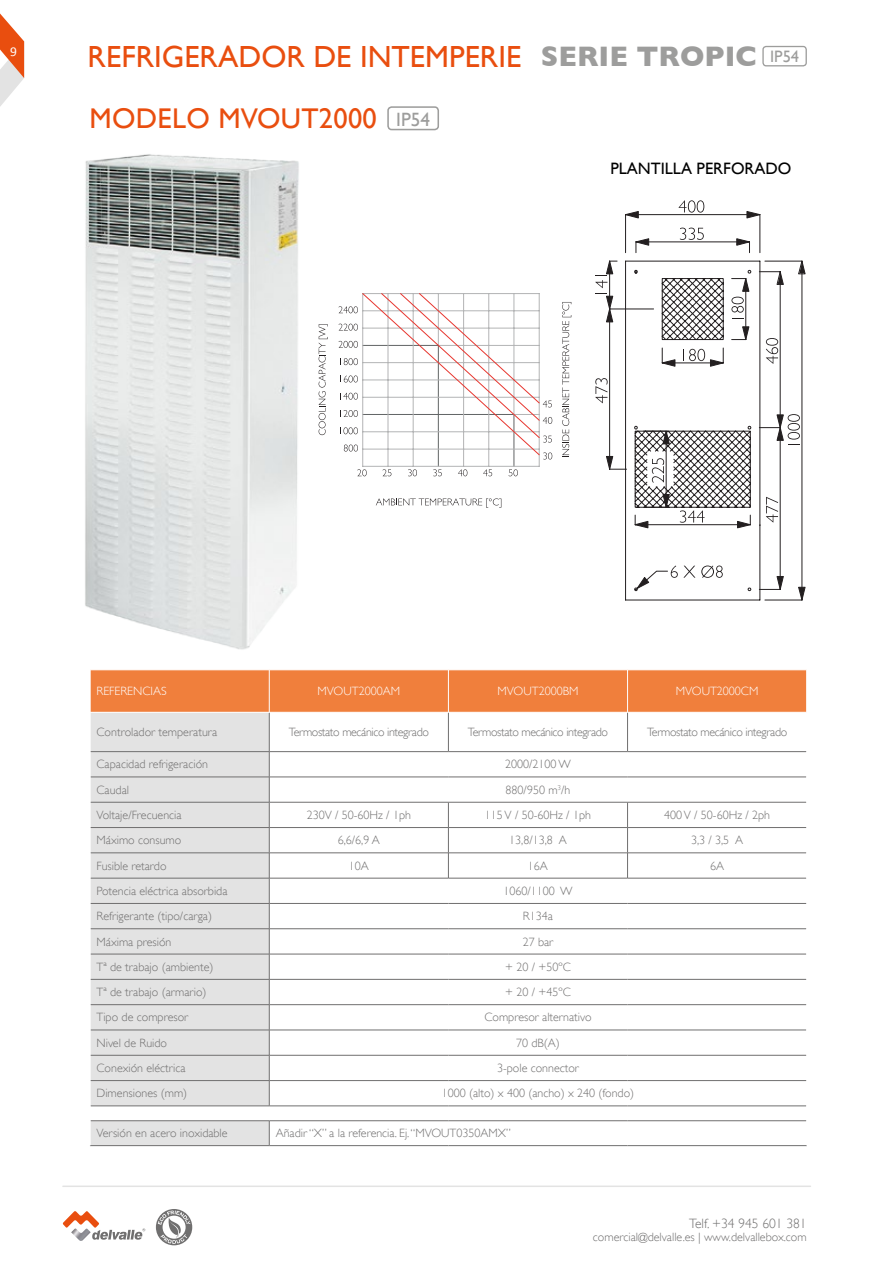
<style>
.page{position:relative;width:893px;height:1263px;background:#fff}
.page>*{position:absolute;margin:0;border:0;box-sizing:border-box;transform-origin:0 0}
.t1{font:30.6px "Gill Sans";color:#e94e0f}
.t2{font:28.5px "Gill Sans";letter-spacing:.01em;color:#e94e0f}
.t3{font:16.5px "Gill Sans";color:#000}
.t4{font:300 13.5px "Gill Sans";color:#706f6f}
.t5{font:13.5px "Calibri";color:#fff}
.t6{font:300 12px "Gill Sans";color:#706f6f}
.t7{font:300 12px "Gill Sans";letter-spacing:-.03em;color:#706f6f}
.t8{font:300 12px "Gill Sans";color:#fff}
.t9{font:300 12px "Gill Sans";color:#706f6f}
.s1{font-weight:700;font-size:28.8px;color:#9d9d9c}
.s2{font-size:16.5px;color:#9d9d9c}
.s3{font-size:19.2px;color:#9d9d9c}
</style>
<div class="page">
<svg style="left:0;top:13px;width:24px;height:93px"></svg>
<hr style="left:63px;top:1185px;width:747px;height:2px;background:#e3e3e3">
<svg style="left:62px;top:1211px;width:83px;height:29px"></svg>
<img style="left:71px;top:1228px;width:20px;height:13px">
<svg style="left:156px;top:1209px;width:36px;height:36px"></svg>
<div style="left:762px;top:46px;width:45px;height:20px;border:1px solid #9d9d9c;border-radius:3px"></div>
<div style="left:91px;top:670px;width:715px;height:42px;background:#f07f3c"></div>
<div style="left:91px;top:713px;width:178px;height:38px;background:#e3e3e3"></div>
<hr style="left:269px;top:712px;width:1px;height:39px;background:#706f6f">
<hr style="left:448px;top:712px;width:1px;height:39px;background:#706f6f">
<hr style="left:627px;top:712px;width:1px;height:39px;background:#706f6f">
<hr style="left:90px;top:751px;width:179px;height:1px;background:#706f6f">
<hr style="left:90px;top:1145px;width:179px;height:1px;background:#706f6f">
<hr style="left:269px;top:1145px;width:179px;height:1px;background:#706f6f">
<hr style="left:448px;top:1145px;width:179px;height:1px;background:#706f6f">
<hr style="left:627px;top:1145px;width:180px;height:1px;background:#706f6f">
<hr style="left:90px;top:712px;width:1px;height:40px;background:#fff">
<hr style="left:269px;top:751px;width:179px;height:1px;background:#706f6f">
<hr style="left:448px;top:751px;width:179px;height:1px;background:#706f6f">
<hr style="left:627px;top:751px;width:179px;height:1px;background:#706f6f">
<hr style="left:269px;top:670px;width:1px;height:42px;background:#fff">
<hr style="left:448px;top:670px;width:1px;height:42px;background:#fff">
<hr style="left:627px;top:670px;width:1px;height:42px;background:#fff">
<hr style="left:269px;top:712px;width:179px;height:1px;background:#fff">
<hr style="left:448px;top:712px;width:179px;height:1px;background:#fff">
<hr style="left:627px;top:712px;width:180px;height:1px;background:#fff">
<svg style="left:90px;top:752px;width:717px;height:393px"></svg>
<div style="left:387px;top:106px;width:52px;height:24px;border:2px solid #9d9d9c;border-radius:4px"></div>
<img style="left:85px;top:154px;width:214px;height:496px">
<hr style="left:438px;top:345px;width:1px;height:121px;background:#616465">
<hr style="left:514px;top:414px;width:1px;height:52px;background:#616465">
<hr style="left:363px;top:466px;width:176px;height:1px;background:#b3b4b5">
<hr style="left:488px;top:294px;width:1px;height:172px;background:#b3b4b5">
<hr style="left:388px;top:294px;width:1px;height:172px;background:#b3b4b5">
<hr style="left:539px;top:294px;width:1px;height:172px;background:#b3b4b5">
<hr style="left:463px;top:294px;width:1px;height:172px;background:#b3b4b5">
<hr style="left:413px;top:294px;width:1px;height:172px;background:#b3b4b5">
<hr style="left:362px;top:294px;width:1px;height:172px;background:#b3b4b5">
<svg style="left:509px;top:469px;width:9px;height:7px"></svg>
<svg style="left:483px;top:469px;width:9px;height:7px"></svg>
<svg style="left:458px;top:469px;width:9px;height:7px"></svg>
<svg style="left:433px;top:469px;width:9px;height:7px"></svg>
<svg style="left:408px;top:469px;width:9px;height:7px"></svg>
<svg style="left:383px;top:469px;width:8px;height:7px"></svg>
<svg style="left:357px;top:469px;width:10px;height:7px"></svg>
<svg style="left:562px;top:302px;width:9px;height:155px"></svg>
<svg style="left:376px;top:498px;width:125px;height:9px"></svg>
<svg style="left:319px;top:324px;width:9px;height:111px"></svg>
<svg style="left:339px;top:293px;width:213px;height:166px"></svg>
<svg style="left:803px;top:586px;width:3px;height:12px"></svg>
<svg style="left:803px;top:263px;width:3px;height:12px"></svg>
<svg style="left:606px;top:456px;width:3px;height:13px"></svg>
<svg style="left:595px;top:262px;width:14px;height:61px"></svg>
<svg style="left:595px;top:378px;width:13px;height:25px"></svg>
<svg style="left:626px;top:211px;width:13px;height:3px"></svg>
<svg style="left:746px;top:211px;width:13px;height:3px"></svg>
<svg style="left:679px;top:200px;width:25px;height:13px"></svg>
<svg style="left:609px;top:214px;width:194px;height:387px"></svg>
<p class="t5" style="left:10px;top:43px;width:8px">9</p>
<h1 class="t1" style="left:88px;top:38px;width:713px">REFRIGERADOR DE INTEMPERIE <span class="s1">SERIE TROPIC</span> <span class="s2">IP54</span></h1>
<h2 class="t2" style="left:90px;top:102px;width:342px">MODELO MVOUT2000 <span class="s3">IP54</span></h2>
<h3 class="t3" style="left:610px;top:159px;width:183px">PLANTILLA PERFORADO</h3>
<p class="t8" style="left:97px;top:684px;width:72px">REFERENCIAS</p>
<p class="t8" style="left:318px;top:684px;width:84px">MVOUT2000AM</p>
<p class="t8" style="left:497px;top:684px;width:82px">MVOUT2000BM</p>
<p class="t8" style="left:676px;top:684px;width:84px">MVOUT2000CM</p>
<p class="t6" style="left:97px;top:725px;width:122px">Controlador temperatura</p>
<p class="t7" style="left:289px;top:725px;width:142px">Termostato mecánico integrado</p>
<p class="t7" style="left:468px;top:725px;width:142px">Termostato mecánico integrado</p>
<p class="t7" style="left:647px;top:725px;width:142px">Termostato mecánico integrado</p>
<p class="t6" style="left:97px;top:757px;width:113px">Capacidad refrigeración</p>
<p class="t6" style="left:505px;top:757px;width:67px">2000/2100 W</p>
<p class="t6" style="left:97px;top:783px;width:34px">Caudal</p>
<p class="t6" style="left:506px;top:783px;width:66px">880/950 m<sup>3</sup>/h</p>
<p class="t6" style="left:97px;top:808px;width:87px">Voltaje/Frecuencia</p>
<p class="t6" style="left:307px;top:808px;width:106px">230V / 50-60Hz / 1ph</p>
<p class="t6" style="left:485px;top:808px;width:108px">115 V / 50-60Hz / 1ph</p>
<p class="t6" style="left:664px;top:808px;width:108px">400 V / 50-60Hz / 2ph</p>
<p class="t6" style="left:97px;top:833px;width:86px">Máximo consumo</p>
<p class="t6" style="left:338px;top:833px;width:44px">6,6/6,9 A</p>
<p class="t6" style="left:509px;top:833px;width:59px">13,8/13,8 A</p>
<p class="t6" style="left:691px;top:833px;width:54px">3,3 / 3,5 A</p>
<p class="t6" style="left:97px;top:859px;width:72px">Fusible retardo</p>
<p class="t6" style="left:349px;top:859px;width:22px">10A</p>
<p class="t6" style="left:528px;top:859px;width:22px">16A</p>
<p class="t6" style="left:710px;top:859px;width:16px">6A</p>
<p class="t6" style="left:97px;top:884px;width:132px">Potencia eléctrica absorbida</p>
<p class="t6" style="left:503px;top:884px;width:71px">1060/1100 W</p>
<p class="t6" style="left:97px;top:909px;width:117px">Refrigerante (tipo/carga)</p>
<p class="t6" style="left:523px;top:909px;width:32px">R134a</p>
<p class="t6" style="left:97px;top:934px;width:76px">Máxima presión</p>
<p class="t6" style="left:523px;top:934px;width:32px">27 bar</p>
<p class="t6" style="left:97px;top:960px;width:118px">Tª de trabajo (ambiente)</p>
<p class="t6" style="left:505px;top:960px;width:67px">+ 20 / +50ºC</p>
<p class="t6" style="left:97px;top:985px;width:111px">Tª de trabajo (armario)</p>
<p class="t6" style="left:505px;top:985px;width:67px">+ 20 / +45ºC</p>
<p class="t6" style="left:97px;top:1010px;width:93px">Tipo de compresor</p>
<p class="t6" style="left:484px;top:1010px;width:109px">Compresor alternativo</p>
<p class="t6" style="left:97px;top:1036px;width:72px">Nivel de Ruido</p>
<p class="t6" style="left:516px;top:1036px;width:45px">70 dB(A)</p>
<p class="t6" style="left:97px;top:1061px;width:91px">Conexión eléctrica</p>
<p class="t6" style="left:497px;top:1061px;width:83px">3-pole connector</p>
<p class="t6" style="left:97px;top:1086px;width:92px">Dimensiones (mm)</p>
<p class="t6" style="left:442px;top:1086px;width:194px">1000 (alto) x 400 (ancho) x 240 (fondo)</p>
<p class="t6" style="left:97px;top:1126px;width:132px">Versión en acero inoxidable</p>
<p class="t6" style="left:276px;top:1126px;width:237px">Añadir “X” a la referencia. Ej. “MVOUT0350AMX”</p>
<p class="t4" style="left:689px;top:1215px;width:119px">Telf. +34 945 601 381</p>
<p class="t9" style="left:593px;top:1230px;width:215px">comercial@delvalle.es | www.delvallebox.com</p>
</div>
